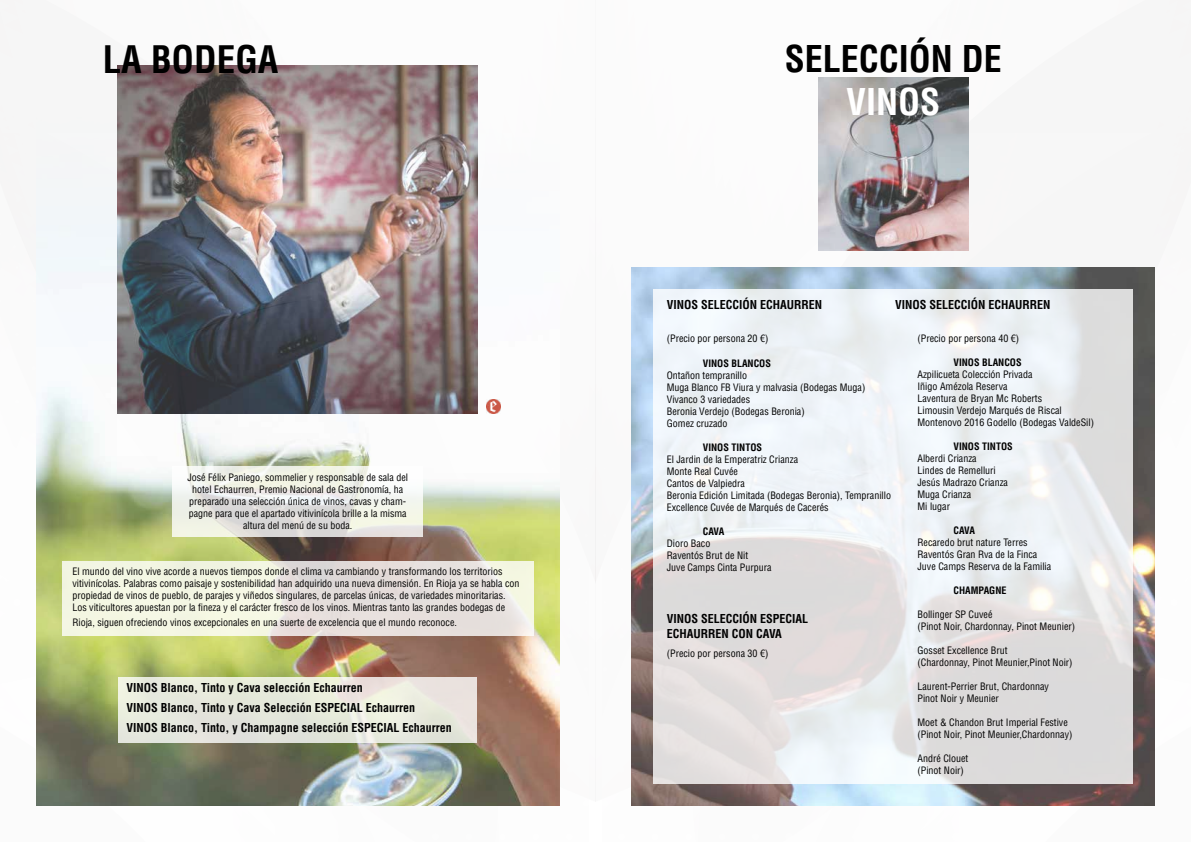
<style>
.page{position:relative;width:1191px;height:842px;background:#fff}
.page>*{position:absolute;margin:0;border:0;box-sizing:border-box;transform-origin:0 0}
.t1{font:700 condensed 37px "Helvetica LT Std";color:#000}
.t2{font:700 condensed 36px "Helvetica LT Std";color:#000}
.t3{font:700 condensed 36px "Helvetica LT Std";color:#fff}
.t4{font:700 condensed 12px/20px "Helvetica LT Std";color:#000}
.t5{font:condensed 10px/12px "Helvetica LT Std";color:#000}
.t6{font:700 condensed 10px "Helvetica LT Std";color:#000}
</style>
<div class="page">
<img style="left:36px;top:111px;width:523px;height:695px">
<img style="left:631px;top:268px;width:524px;height:538px">
<svg style="left:653px;top:290px;width:479px;height:494px"></svg>
<svg style="left:62px;top:562px;width:471px;height:74px;background:#eceadf"></svg>
<svg style="left:172px;top:466px;width:251px;height:71px"></svg>
<div style="left:118px;top:677px;width:359px;height:66px;background:#e7e8dd"></div>
<img style="left:118px;top:65px;width:359px;height:349px">
<img style="left:486px;top:400px;width:14px;height:14px">
<img style="left:818px;top:78px;width:150px;height:173px">
<h1 class="t1" style="left:103px;top:36px;width:177px">LA BODEGA</h1>
<h2 class="t2" style="left:784px;top:36px;width:219px">SELECCIÓN DE</h2>
<h2 class="t3" style="left:846px;top:79px;width:96px">VINOS</h2>
<p class="t5" style="left:187px;top:471px;width:222px;text-align:center">José Félix Paniego, sommelier y responsable de sala del hotel Echaurren, Premio Nacional de Gastronomía, ha preparado una selección única de vinos, cavas y cham&shy;pagne para que el apartado vitivinícola brille a la misma altura del menú de su boda.</p>
<p class="t5" style="left:72px;top:566px;width:449px">El mundo del vino vive acorde a nuevos tiempos donde el clima va cambiando y transformando los territorios vitivinícolas. Palabras como paisaje y sostenibilidad han adquirido una nueva dimensión. En Rioja ya se habla con propiedad de vinos de pueblo, de parajes y viñedos singulares, de parcelas únicas, de variedades minoritarias.<br>Los viticultores apuestan por la fineza y el carácter fresco de los vinos. Mientras tanto las grandes bodegas de</p>
<p class="t5" style="left:72px;top:616px;width:386px">Rioja, siguen ofreciendo vinos excepcionales en una suerte de excelencia que el mundo reconoce.</p>
<p class="t4" style="left:126px;top:677px;width:327px">VINOS Blanco, Tinto y Cava selección Echaurren<br>VINOS Blanco, Tinto y Cava Selección ESPECIAL Echaurren<br>VINOS Blanco, Tinto, y Champagne selección ESPECIAL Echaurren</p>
<p class="t4" style="left:667px;top:294px;width:157px">VINOS SELECCIÓN ECHAURREN</p>
<p class="t4" style="left:895px;top:295px;width:157px">VINOS SELECCIÓN ECHAURREN</p>
<p class="t5" style="left:667px;top:333px;width:103px">(Precio por persona 20 €)</p>
<p class="t6" style="left:703px;top:357px;width:70px">VINOS BLANCOS</p>
<p class="t5" style="left:667px;top:369px;width:200px">Ontañon tempranillo<br>Muga Blanco FB Viura y malvasia (Bodegas Muga)<br>Vivanco 3 variedades<br>Beronia Verdejo (Bodegas Beronia)<br>Gomez cruzado</p>
<p class="t6" style="left:703px;top:441px;width:61px">VINOS TINTOS</p>
<p class="t5" style="left:667px;top:453px;width:226px">El Jardin de la Emperatriz Crianza<br>Monte Real Cuvée<br>Cantos de Valpiedra<br>Beronia Edición Limitada (Bodegas Beronia), Tempranillo Excellence Cuvée de Marqués de Cacerés</p>
<p class="t6" style="left:703px;top:525px;width:23px">CAVA</p>
<p class="t5" style="left:667px;top:537px;width:106px">Dioro Baco<br>Raventós Brut de Nit<br>Juve Camps Cinta Purpura</p>
<p class="t4" style="left:667px;top:611px;width:143px;line-height:14.4px">VINOS SELECCIÓN ESPECIAL<br>ECHAURREN CON CAVA</p>
<p class="t5" style="left:667px;top:647px;width:103px">(Precio por persona 30 €)</p>
<p class="t5" style="left:917px;top:332px;width:103px">(Precio por persona 40 €)</p>
<p class="t6" style="left:953px;top:356px;width:70px">VINOS BLANCOS</p>
<p class="t5" style="left:917px;top:368px;width:178px">Azpilicueta Colección Privada<br>Iñigo Amézola Reserva<br>Laventura de Bryan Mc Roberts<br>Limousin Verdejo Marqués de Riscal<br>Montenovo 2016 Godello (Bodegas ValdeSil)</p>
<p class="t6" style="left:953px;top:440px;width:61px">VINOS TINTOS</p>
<p class="t5" style="left:917px;top:452px;width:92px">Alberdi Crianza<br>Lindes de Remelluri<br>Jesús Madrazo Crianza<br>Muga Crianza<br>Mi lugar</p>
<p class="t6" style="left:953px;top:524px;width:23px">CAVA</p>
<p class="t5" style="left:917px;top:536px;width:135px">Recaredo brut nature Terres<br>Raventós Gran Rva de la Finca<br>Juve Camps Reserva de la Familia</p>
<p class="t6" style="left:953px;top:584px;width:54px">CHAMPAGNE</p>
<p class="t5" style="left:917px;top:608px;width:159px">Bollinger SP Cuveé<br>(Pinot Noir, Chardonnay, Pinot Meunier)</p>
<p class="t5" style="left:917px;top:644px;width:157px">Gosset Excellence Brut<br>(Chardonnay, Pinot Meunier,Pinot Noir)</p>
<p class="t5" style="left:917px;top:680px;width:133px">Laurent-Perrier Brut, Chardonnay<br>Pinot Noir y Meunier</p>
<p class="t5" style="left:917px;top:716px;width:156px">Moet &amp; Chandon Brut Imperial Festive (Pinot Noir, Pinot Meunier,Chardonnay)</p>
<p class="t5" style="left:917px;top:752px;width:52px">André Clouet (Pinot Noir)</p>
</div>
